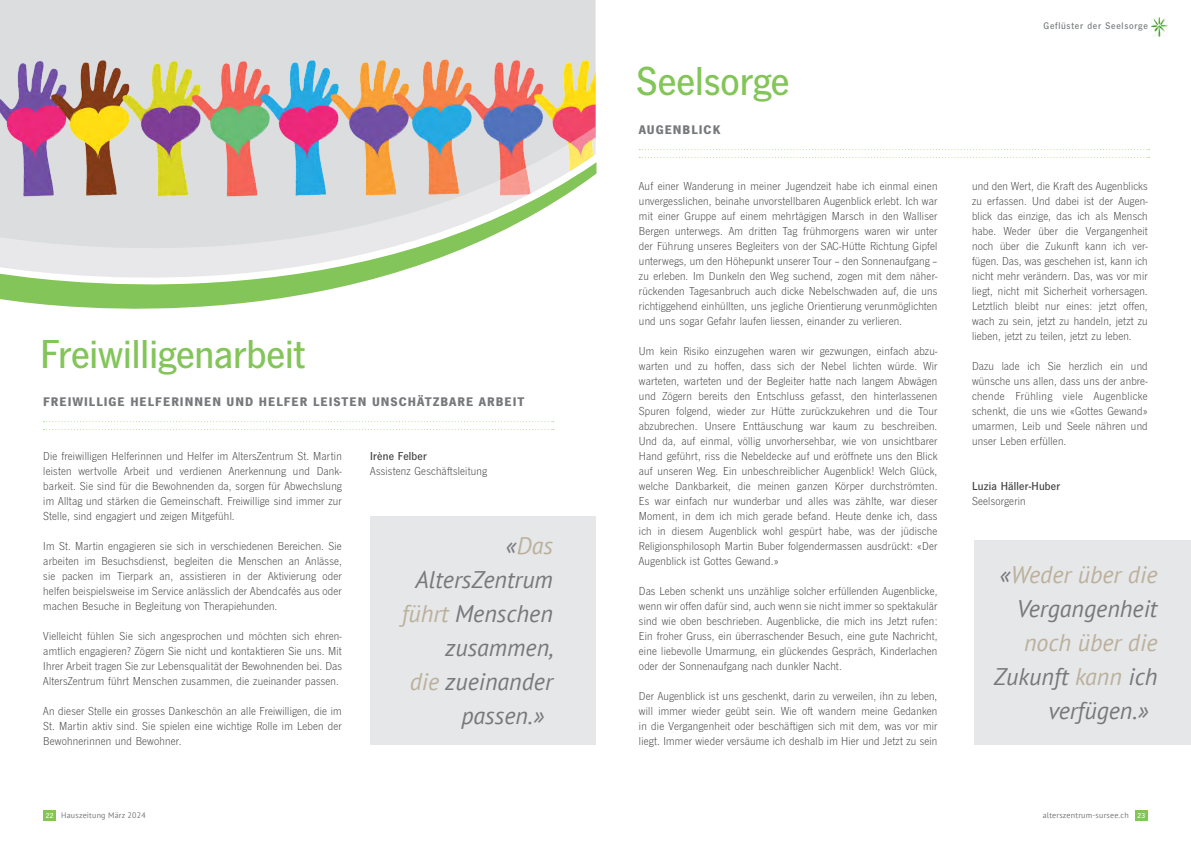
<style>
.page{position:relative;width:1191px;height:842px;background:#fff}
.page>*{position:absolute;margin:0;border:0;box-sizing:border-box;transform-origin:0 0}
.Haupttitel{font:500 42px "News Gothic FS";color:#83c559}
.t1{font:italic 24px "PT Sans";color:#76787b}
.t2{font:italic 24px "PT Sans";color:#bbb09c}
.Sub-Titel{font:700 13px "News Gothic FS";letter-spacing:.075em;color:#76787b}
.t3{font:300 12px/15px "News Gothic FS";letter-spacing:.015em;color:#3e3e3f;text-align:justify}
.t4{font:500 12px "News Gothic FS";letter-spacing:.015em;color:#3e3e3f}
.t5{font:500 10px "News Gothic FS";letter-spacing:.075em;color:#76787b}
.t6{font:8px "PT Sans";letter-spacing:.025em;color:#76787b}
.s1{font-weight:500}
.s2{color:#76787b}
.s3{color:#bbb09c}
.s4{font-family:"News Gothic FS";font-weight:500;font-size:7.5px;color:#fff}
</style>
<div class="page">
<img style="left:0;top:0;width:595px;height:126px">
<svg style="left:0;top:162px;width:596px;height:147px"></svg>
<svg style="left:0;top:126px;width:595px;height:154px"></svg>
<svg style="left:43px;top:421px;width:511px;height:1px"></svg>
<svg style="left:43px;top:429px;width:511px;height:1px"></svg>
<svg style="left:639px;top:149px;width:510px;height:1px"></svg>
<svg style="left:639px;top:157px;width:510px;height:1px"></svg>
<div style="left:1135px;top:810px;width:12px;height:11px;background:#83c559"></div>
<div style="left:43px;top:810px;width:13px;height:11px;background:#83c559"></div>
<img style="left:1151px;top:18px;width:16px;height:18px">
<div style="left:370px;top:516px;width:225px;height:228px;background:#e6e7e9"></div>
<div style="left:974px;top:540px;width:217px;height:204px;background:#e6e7e9"></div>
<p class="Haupttitel" style="left:40px;top:330px;width:266px">Freiwilligenarbeit</p>
<p class="Sub-Titel" style="left:43px;top:394px;width:483px">FREIWILLIGE HELFERINNEN UND HELFER LEISTEN UNSCHÄTZBARE ARBEIT</p>
<p class="t3" style="left:43px;top:449px;width:300px">Die freiwilligen Helferinnen und Helfer im AltersZentrum St. Martin leisten wertvolle Arbeit und verdienen Anerkennung und Dank&shy;barkeit. Sie sind für die Bewohnenden da, sorgen für Abwechslung im Alltag und stärken die Gemeinschaft. Freiwillige sind immer zur Stelle, sind engagiert und zeigen Mitgefühl.</p>
<p class="t3" style="left:43px;top:539px;width:300px">Im St. Martin engagieren sie sich in verschiedenen Bereichen. Sie arbeiten im Besuchsdienst, begleiten die Menschen an Anlässe, sie packen im Tierpark an, assistieren in der Aktivierung oder helfen beispielsweise im Service anlässlich der Abendcafés aus oder machen Besuche in Begleitung von Therapiehunden.</p>
<p class="t3" style="left:43px;top:629px;width:300px">Vielleicht fühlen Sie sich angesprochen und möchten sich ehren&shy;amtlich engagieren? Zögern Sie nicht und kontaktieren Sie uns. Mit Ihrer Arbeit tragen Sie zur Lebensqualität der Bewohnenden bei. Das AltersZentrum führt Menschen zusammen, die zueinander passen.</p>
<p class="t3" style="left:43px;top:704px;width:300px">An dieser Stelle ein grosses Dankeschön an alle Freiwilligen, die im St. Martin aktiv sind. Sie spielen eine wichtige Rolle im Leben der Bewohnerinnen und Bewohner.</p>
<p class="t3" style="left:370px;top:449px;width:118px"><span class="s1">Irène Felber<br></span>Assistenz Geschäftsleitung</p>
<p class="t2" style="left:506px;top:530px;width:49px"><span class="s2">«</span>Das</p>
<p class="t1" style="left:415px;top:564px;width:139px">AltersZentrum</p>
<p class="t1" style="left:402px;top:598px;width:153px"><span class="s3">führt</span> Menschen</p>
<p class="t1" style="left:445px;top:632px;width:110px">zusammen,</p>
<p class="t1" style="left:410px;top:666px;width:145px"><span class="s3">die</span> zueinander</p>
<p class="t1" style="left:461px;top:700px;width:84px">passen.»</p>
<p class="Haupttitel" style="left:637px;top:58px;width:154px">Seelsorge</p>
<p class="Sub-Titel" style="left:638px;top:122px;width:83px">AUGENBLICK</p>
<p class="t3" style="left:639px;top:178px;width:300px">Auf einer Wanderung in meiner Jugendzeit habe ich einmal einen unvergesslichen, beinahe unvorstellbaren Augenblick erlebt. Ich war mit einer Gruppe auf einem mehrtägigen Marsch in den Walliser Bergen unterwegs. Am dritten Tag frühmorgens waren wir unter der Führung unseres Begleiters von der SAC-Hütte Richtung Gipfel unterwegs, um den Höhepunkt unserer Tour – den Sonnenaufgang – zu erleben. Im Dunkeln den Weg suchend, zogen mit dem näher&shy;rückenden Tagesanbruch auch dicke Nebelschwaden auf, die uns richtiggehend einhüllten, uns jegliche Orientierung verunmöglichten und uns sogar Gefahr laufen liessen, einander zu verlieren.</p>
<p class="t3" style="left:639px;top:343px;width:300px">Um kein Risiko einzugehen waren wir gezwungen, einfach abzu&shy;warten und zu hoffen, dass sich der Nebel lichten würde. Wir warteten, warteten und der Begleiter hatte nach langem Abwägen und Zögern bereits den Entschluss gefasst, den hinterlassenen Spuren folgend, wieder zur Hütte zurückzukehren und die Tour abzubrechen. Unsere Enttäuschung war kaum zu beschreiben.<br>Und da, auf einmal, völlig unvorhersehbar, wie von unsichtbarer Hand geführt, riss die Nebeldecke auf und eröffnete uns den Blick auf unseren Weg. Ein unbeschreiblicher Augenblick! Welch Glück, welche Dankbarkeit, die meinen ganzen Körper durchströmten.<br>Es war einfach nur wunderbar und alles was zählte, war dieser Moment, in dem ich mich gerade befand. Heute denke ich, dass ich in diesem Augenblick wohl gespürt habe, was der jüdische Religionsphilosoph Martin Buber folgendermassen ausdrückt: «Der Augenblick ist Gottes Gewand.»</p>
<p class="t3" style="left:639px;top:583px;width:300px">Das Leben schenkt uns unzählige solcher erfüllenden Augenblicke, wenn wir offen dafür sind, auch wenn sie nicht immer so spektakulär sind wie oben beschrieben. Augenblicke, die mich ins Jetzt rufen:<br>Ein froher Gruss, ein überraschender Besuch, eine gute Nachricht, eine liebevolle Umarmung, ein glückendes Gespräch, Kinderlachen oder der Sonnenaufgang nach dunkler Nacht.</p>
<p class="t3" style="left:639px;top:688px;width:300px">Der Augenblick ist uns geschenkt, darin zu verweilen, ihn zu leben, will immer wieder geübt sein. Wie oft wandern meine Gedanken in die Vergangenheit oder beschäftigen sich mit dem, was vor mir liegt. Immer wieder versäume ich deshalb im Hier und Jetzt zu sein</p>
<p class="t5" style="left:1043px;top:20px;width:106px">Geflüster der Seelsorge</p>
<p class="t3" style="left:972px;top:178px;width:177px">und den Wert, die Kraft des Augenblicks zu erfassen. Und dabei ist der Augen&shy;blick das einzige, das ich als Mensch habe. Weder über die Vergangenheit noch über die Zukunft kann ich ver&shy;fügen. Das, was geschehen ist, kann ich nicht mehr verändern. Das, was vor mir liegt, nicht mit Sicherheit vorhersagen.<br>Letztlich bleibt nur eines: jetzt offen, wach zu sein, jetzt zu handeln, jetzt zu lieben, jetzt zu teilen, jetzt zu leben.</p>
<p class="t3" style="left:972px;top:358px;width:177px">Dazu lade ich Sie herzlich ein und wünsche uns allen, dass uns der anbre&shy;chende Frühling viele Augenblicke schenkt, die uns wie «Gottes Gewand» umarmen, Leib und Seele nähren und unser Leben erfüllen.</p>
<p class="t4" style="left:972px;top:479px;width:90px">Luzia Häller-Huber</p>
<p class="t3" style="left:972px;top:493px;width:55px">Seelsorgerin</p>
<p class="t2" style="left:1000px;top:559px;width:159px"><span class="s2">«</span>Weder über die</p>
<p class="t1" style="left:1016px;top:593px;width:142px">Vergangenheit</p>
<p class="t2" style="left:1024px;top:627px;width:135px">noch über die</p>
<p class="t1" style="left:993px;top:661px;width:165px">Zukunft <span class="s3">kann</span> ich</p>
<p class="t1" style="left:1048px;top:695px;width:102px">verfügen.»</p>
<p class="t6" style="left:46px;top:810px;width:101px"><span class="s4">22</span> Hauszeitung März 2024</p>
<p class="t6" style="left:1042px;top:810px;width:104px">alterszentrum-sursee.ch <span class="s4">23</span></p>
</div>
